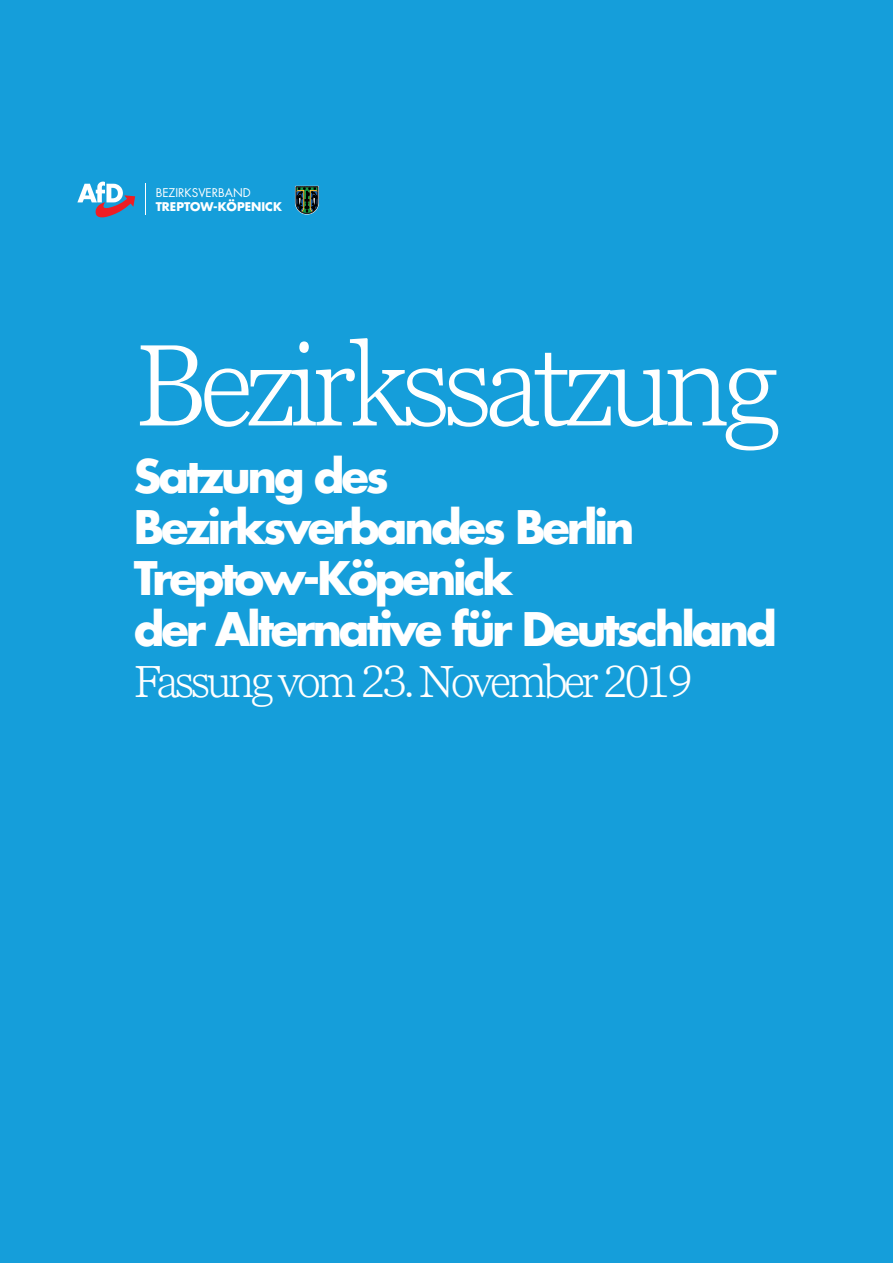
<style>
.page{position:relative;width:893px;height:1263px;background:#159eda}
.page>*{position:absolute;margin:0;border:0;box-sizing:border-box;transform-origin:0 0}
.t1{font:300 115.5px "Georgia Pro";letter-spacing:-.06em;color:#fff}
.t2{font:700 45px/51px "Futura Std";letter-spacing:-.07em;color:#fff}
.t3{font:300 45px "Georgia Pro";letter-spacing:-.07em;color:#fff}
.t4{font:700 11.7px "Futura Std";color:#fff}
.t5{font:11.7px "Futura Std";color:#fff}
</style>
<div class="page">
<hr style="left:145px;top:184px;width:1px;height:31px;background:#fff">
<svg style="left:295px;top:186px;width:24px;height:29px"></svg>
<svg style="left:77px;top:182px;width:58px;height:36px"></svg>
<p class="t5" style="left:156px;top:185px;width:97px">BEZIRKSVERBAND</p>
<p class="t4" style="left:156px;top:199px;width:128px">TREPTOW-KÖPENICK</p>
<h1 class="t1" style="left:134px;top:319px;width:649px">Bezirkssatzung</h1>
<p class="t2" style="left:134px;top:450px;width:644px">Satzung des<br>Bezirksverbandes Berlin<br>Treptow-Köpenick<br>der Alternative für Deutschland</p>
<p class="t3" style="left:134px;top:656px;width:560px">Fassung vom 23. November 2019</p>
</div>
